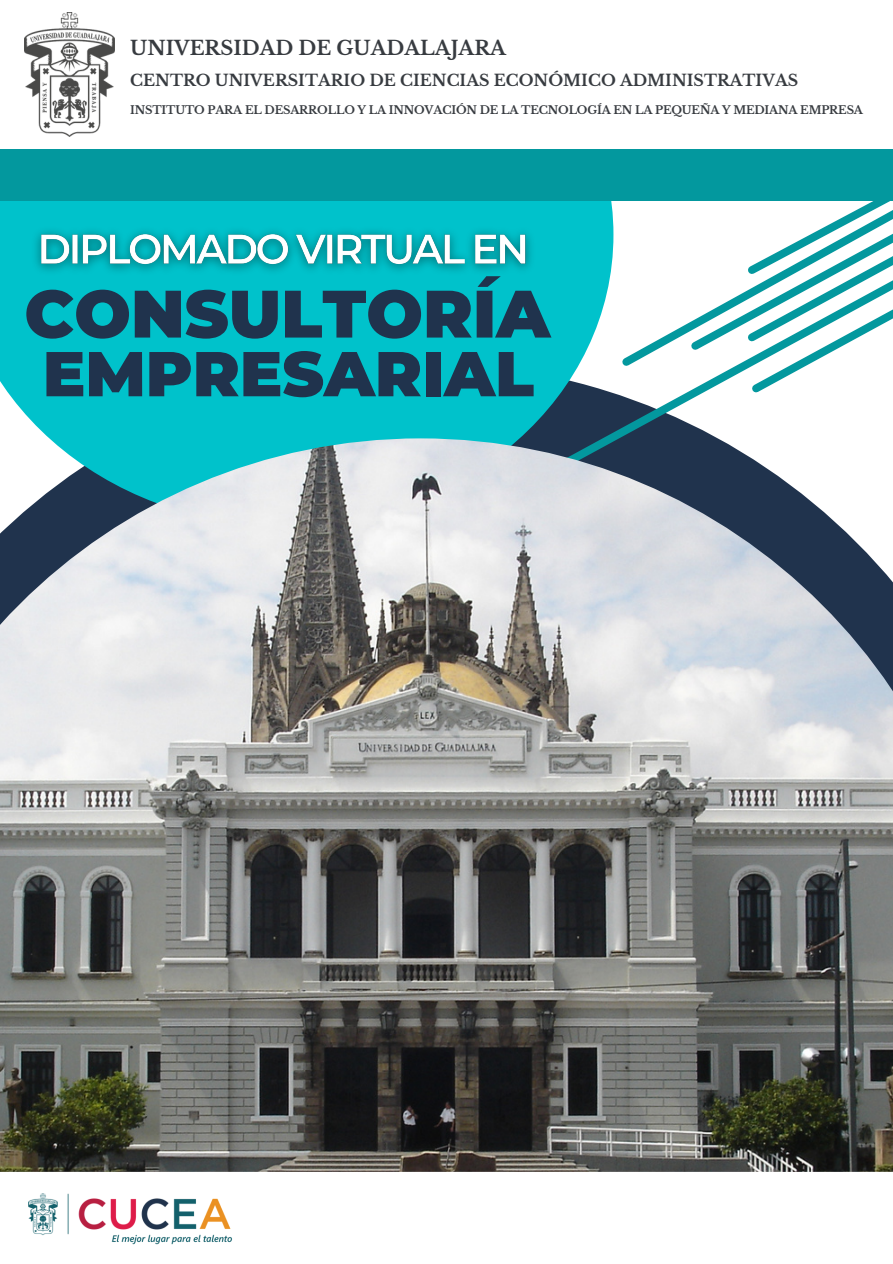
<style>
.page{position:relative;width:893px;height:1264px;background:#fff}
.page>*{position:absolute;margin:0;border:0;box-sizing:border-box;transform-origin:0 0}
.t1{font:900 66.9px "Montserrat";color:#20334d}
.t2{font:900 63.15px "Montserrat";color:#20334d}
.t3{font:700 19.5px "Libre Baskerville";color:#373b40}
.t4{font:700 15.75px "Libre Baskerville";color:#373b40}
.t5{font:700 11.25px "Libre Baskerville";letter-spacing:-.015em;color:#373b40}
</style>
<div class="page">
<div style="left:0;top:201px;width:543px;height:237px;background:#00c2cb"></div>
<img style="left:24px;top:12px;width:90px;height:125px">
<img style="left:23px;top:210px;width:518px;height:81px">
<svg style="left:543px;top:201px;width:198px;height:237px"></svg>
<svg style="left:615px;top:201px;width:126px;height:171px"></svg>
<div style="left:0;top:149px;width:892px;height:52px;background:#03989e"></div>
<img style="left:0;top:438px;width:892px;height:733px">
<svg style="left:0;top:1171px;width:892px;height:1px"></svg>
<img style="left:28px;top:1193px;width:204px;height:52px">
<svg style="left:741px;top:201px;width:151px;height:192px"></svg>
<h3 class="t3" style="left:130px;top:36px;width:377px">UNIVERSIDAD DE GUADALAJARA</h3>
<h3 class="t4" style="left:130px;top:71px;width:669px">CENTRO UNIVERSITARIO DE CIENCIAS ECONÓMICO ADMINISTRATIVAS</h3>
<p class="t5" style="left:130px;top:103px;width:734px">INSTITUTO PARA EL DESARROLLO Y LA INNOVACIÓN DE LA TECNOLOGÍA EN LA PEQUEÑA Y MEDIANA EMPRESA</p>
<h1 class="t1" style="left:24px;top:273px;width:527px">CONSULTORÍA</h1>
<h2 class="t2" style="left:43px;top:335px;width:492px">EMPRESARIAL</h2>
</div>
